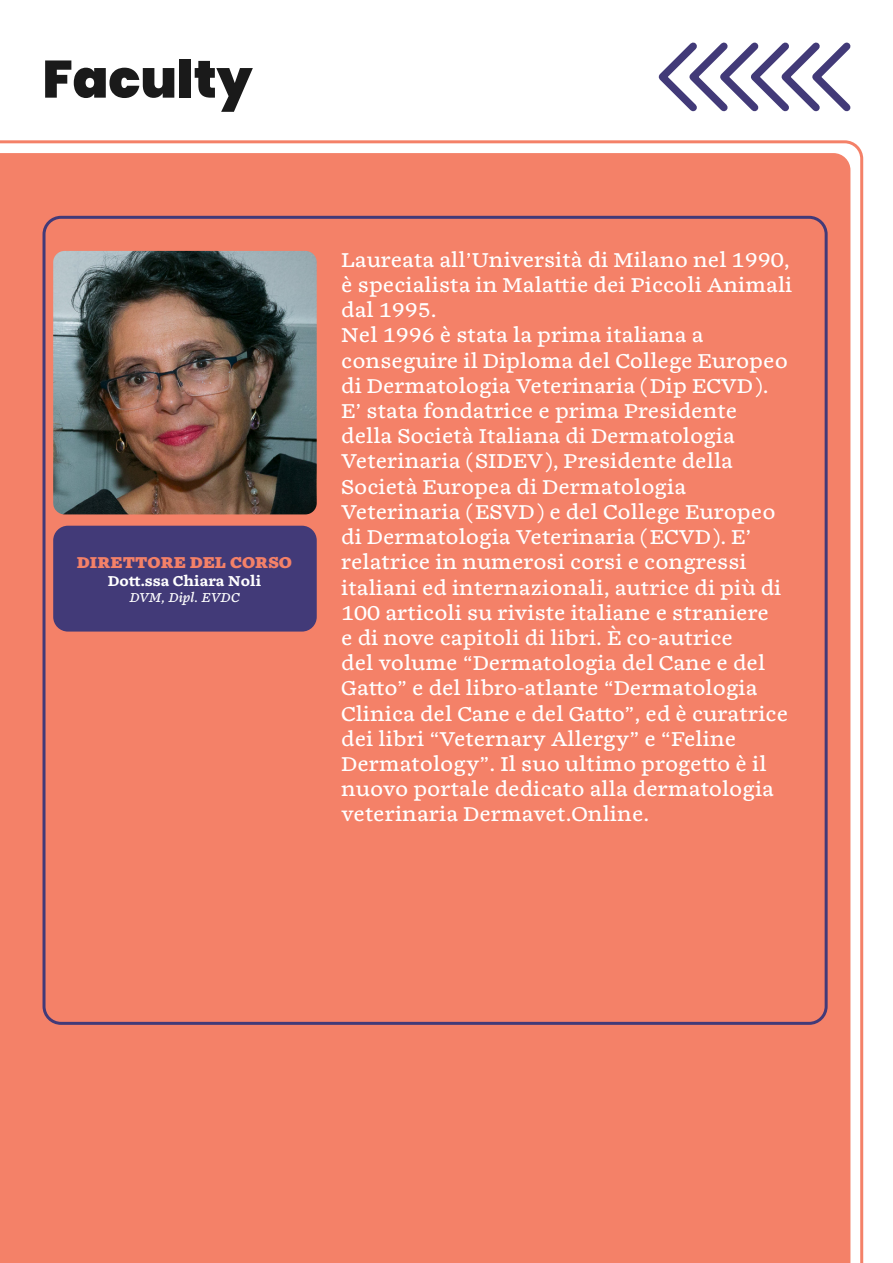
<style>
.page{position:relative;width:893px;height:1263px;background:#fff}
.page>*{position:absolute;margin:0;border:0;box-sizing:border-box;transform-origin:0 0}
.t1{font:900 52.5px "Poppins";color:#1a1a1a}
.t2{font:21px/25.2px "Chiavettieri";color:#fff}
.t3{font:900 16.5px "Chiavettieri";color:#f48168}
.t4{font:700 15px "Chiavettieri";color:#fff}
.t5{font:italic 13.5px "Chiavettieri";color:#fff}
</style>
<div class="page">
<div style="left:0;top:140px;width:864px;height:1123px;background:#f48168"></div>
<svg style="left:658px;top:42px;width:193px;height:70px"></svg>
<img style="left:53px;top:251px;width:264px;height:263px">
<div style="left:53px;top:526px;width:264px;height:105px;background:#423a78;border-radius:15px"></div>
<p class="t1" style="left:43px;top:49px;width:211px">Faculty</p>
<p class="t3" style="left:77px;top:551px;width:217px">DIRETTORE DEL CORSO</p>
<p class="t4" style="left:108px;top:571px;width:155px">Dott.ssa Chiara Noli</p>
<p class="t5" style="left:129px;top:589px;width:112px">DVM, Dipl. EVDC</p>
<p class="t2" style="left:341px;top:247px;width:453px">Laureata all’Università di Milano nel 1990, è specialista in Malattie dei Piccoli Animali dal 1995.</p>
<p class="t2" style="left:341px;top:323px;width:448px">Nel 1996 è stata la prima italiana a conseguire il Diploma del College Europeo di Dermatologia Veterinaria (Dip ECVD).<br>E’ stata fondatrice e prima Presidente della Società Italiana di Dermatologia Veterinaria (SIDEV), Presidente della Società Europea di Dermatologia Veterinaria (ESVD) e del College Europeo di Dermatologia Veterinaria (ECVD). E’ relatrice in numerosi corsi e congressi italiani ed internazionali, autrice di più di 100 articoli su riviste italiane e straniere<br>e di nove capitoli di libri. È co-autrice<br>del volume “Dermatologia del Cane e del Gatto” e del libro-atlante “Dermatologia Clinica del Cane e del Gatto”, ed è curatrice dei libri “Veternary Allergy” e “Feline Dermatology”. Il suo ultimo progetto è il nuovo portale dedicato alla dermatologia veterinaria Dermavet.Online.</p>
</div>
